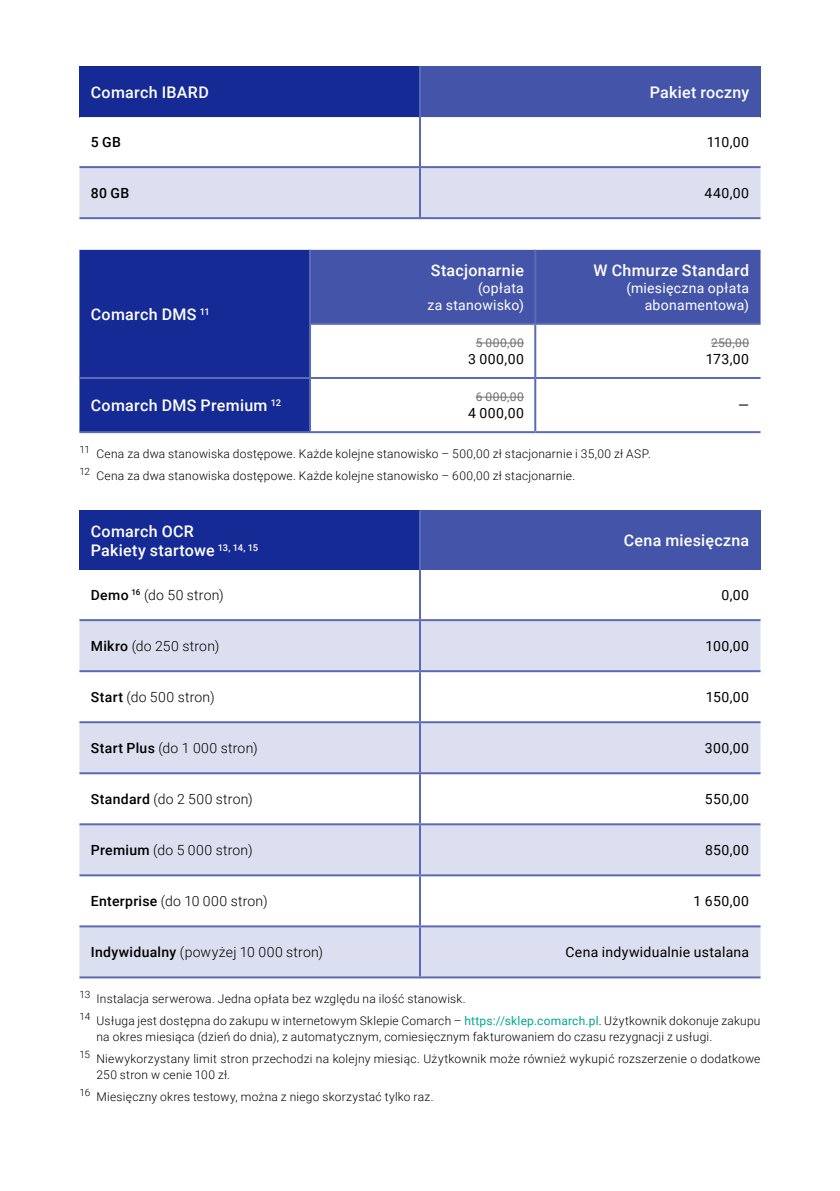
<style>
.page{position:relative;width:840px;height:1191px;background:#fff}
.page>*{position:absolute;margin:0;border:0;box-sizing:border-box;transform-origin:0 0}
.t1{font:500 16px/19.2px "Roboto";letter-spacing:.02em;color:#fff}
.t2{font:300 14px "Roboto";letter-spacing:.02em;color:#000}
.t3{font:14px "Roboto";letter-spacing:.025em;color:#000}
.t4{font:14px/16.8px "Roboto";letter-spacing:.02em;color:#fff;text-align:right}
.t5{font:500 14px "Roboto";color:#000}
.t6{font:300 12px/21.6px "Roboto";letter-spacing:.02em;color:#000}
.t7{font:12px "Roboto";letter-spacing:.045em;color:#6f7070}
.s1{font-weight:500}
.s2{font-weight:400;color:#02a78e}
</style>
<div class="page">
<div style="left:79px;top:66px;width:341px;height:51px;background:#152a94"></div>
<div style="left:420px;top:66px;width:340px;height:51px;background:#4455a9"></div>
<svg style="left:79px;top:117px;width:681px;height:100px"></svg>
<hr style="left:79px;top:166px;width:341px;height:2px;background:#5b6ab4">
<hr style="left:79px;top:217px;width:341px;height:2px;background:#5b6ab4">
<hr style="left:419px;top:168px;width:2px;height:49px;background:#5b6ab4">
<hr style="left:420px;top:217px;width:340px;height:2px;background:#5b6ab4">
<hr style="left:419px;top:117px;width:2px;height:49px;background:#5b6ab4">
<hr style="left:420px;top:166px;width:340px;height:2px;background:#5b6ab4">
<hr style="left:419px;top:66px;width:2px;height:51px;background:#5b6ab4">
<div style="left:79px;top:250px;width:230px;height:181px;background:#152a94"></div>
<div style="left:311px;top:250px;width:449px;height:73px;background:#4455a9"></div>
<svg style="left:475px;top:325px;width:275px;height:106px"></svg>
<hr style="left:534px;top:250px;width:2px;height:73px;background:#5b6ab4">
<hr style="left:309px;top:250px;width:2px;height:73px;background:#5b6ab4">
<hr style="left:79px;top:377px;width:231px;height:2px;background:#5b6ab4">
<hr style="left:79px;top:431px;width:231px;height:2px;background:#5b6ab4">
<hr style="left:535px;top:323px;width:225px;height:2px;background:#5b6ab4">
<hr style="left:535px;top:377px;width:225px;height:2px;background:#5b6ab4">
<hr style="left:535px;top:431px;width:225px;height:2px;background:#5b6ab4">
<hr style="left:309px;top:323px;width:226px;height:2px;background:#5b6ab4">
<hr style="left:309px;top:325px;width:2px;height:52px;background:#5b6ab4">
<hr style="left:534px;top:325px;width:2px;height:52px;background:#5b6ab4">
<hr style="left:310px;top:377px;width:225px;height:2px;background:#5b6ab4">
<hr style="left:309px;top:379px;width:2px;height:52px;background:#5b6ab4">
<hr style="left:534px;top:379px;width:2px;height:52px;background:#5b6ab4">
<hr style="left:310px;top:431px;width:225px;height:2px;background:#5b6ab4">
<hr style="left:475px;top:343px;width:48px;height:1px;background:#6f7070">
<hr style="left:710px;top:343px;width:38px;height:1px;background:#6f7070">
<hr style="left:475px;top:397px;width:48px;height:1px;background:#6f7070">
<div style="left:79px;top:510px;width:341px;height:60px;background:#152a94"></div>
<div style="left:420px;top:510px;width:340px;height:60px;background:#4455a9"></div>
<svg style="left:79px;top:621px;width:681px;height:355px;fill:#dcdfef"></svg>
<hr style="left:79px;top:772px;width:341px;height:2px;background:#5b6ab4">
<hr style="left:79px;top:874px;width:341px;height:2px;background:#5b6ab4">
<hr style="left:419px;top:510px;width:2px;height:60px;background:#5b6ab4">
<hr style="left:79px;top:619px;width:341px;height:2px;background:#5b6ab4">
<hr style="left:79px;top:670px;width:341px;height:2px;background:#5b6ab4">
<hr style="left:419px;top:570px;width:2px;height:49px;background:#5b6ab4">
<hr style="left:419px;top:672px;width:2px;height:49px;background:#5b6ab4">
<hr style="left:419px;top:774px;width:2px;height:49px;background:#5b6ab4">
<hr style="left:419px;top:876px;width:2px;height:49px;background:#5b6ab4">
<hr style="left:420px;top:619px;width:340px;height:2px;background:#5b6ab4">
<hr style="left:419px;top:621px;width:2px;height:49px;background:#5b6ab4">
<hr style="left:420px;top:670px;width:340px;height:2px;background:#5b6ab4">
<hr style="left:420px;top:721px;width:340px;height:2px;background:#5b6ab4">
<hr style="left:419px;top:723px;width:2px;height:49px;background:#5b6ab4">
<hr style="left:420px;top:772px;width:340px;height:2px;background:#5b6ab4">
<hr style="left:79px;top:721px;width:341px;height:2px;background:#5b6ab4">
<hr style="left:79px;top:823px;width:341px;height:2px;background:#5b6ab4">
<hr style="left:420px;top:823px;width:340px;height:2px;background:#5b6ab4">
<hr style="left:419px;top:825px;width:2px;height:49px;background:#5b6ab4">
<hr style="left:420px;top:874px;width:340px;height:2px;background:#5b6ab4">
<hr style="left:79px;top:925px;width:341px;height:2px;background:#5b6ab4">
<hr style="left:420px;top:925px;width:340px;height:2px;background:#5b6ab4">
<hr style="left:419px;top:927px;width:2px;height:49px;background:#5b6ab4">
<hr style="left:420px;top:976px;width:340px;height:2px;background:#5b6ab4">
<hr style="left:79px;top:976px;width:341px;height:2px;background:#5b6ab4">
<h1 class="t1" style="left:91px;top:82px;width:119px">Comarch IBARD</h1>
<h1 class="t1" style="left:649px;top:82px;width:101px">Pakiet roczny</h1>
<p class="t5" style="left:91px;top:132px;width:32px">5 GB</p>
<p class="t3" style="left:706px;top:132px;width:44px">110,00</p>
<p class="t5" style="left:91px;top:183px;width:40px">80 GB</p>
<p class="t3" style="left:704px;top:183px;width:46px">440,00</p>
<h1 class="t1" style="left:91px;top:304px;width:121px">Comarch DMS <sup>11</sup></h1>
<h1 class="t1" style="left:91px;top:395px;width:192px">Comarch DMS Premium <sup>12</sup></h1>
<h1 class="t1" style="left:430px;top:260px;width:95px">Stacjonarnie</h1>
<p class="t4" style="left:427px;top:279px;width:98px">(opłata<br>za stanowisko)</p>
<p class="t7" style="left:475px;top:334px;width:50px">5 000,00</p>
<p class="t3" style="left:468px;top:349px;width:57px">3 000,00</p>
<p class="t7" style="left:475px;top:388px;width:50px">6 000,00</p>
<p class="t3" style="left:468px;top:403px;width:57px">4 000,00</p>
<h1 class="t1" style="left:593px;top:260px;width:157px">W Chmurze Standard</h1>
<p class="t4" style="left:626px;top:279px;width:124px">(miesięczna opłata abonamentowa)</p>
<p class="t7" style="left:710px;top:334px;width:40px">250,00</p>
<p class="t3" style="left:705px;top:349px;width:45px">173,00</p>
<p class="t3" style="left:737px;top:395px;width:12px">—</p>
<p class="t6" style="left:79px;top:442px;width:573px"><sup>11</sup> Cena za dwa stanowiska dostępowe. Każde kolejne stanowisko – 500,00 zł stacjonarnie i 35,00 zł ASP.<br><sup>12</sup> Cena za dwa stanowiska dostępowe. Każde kolejne stanowisko – 600,00 zł stacjonarnie.</p>
<h1 class="t1" style="left:91px;top:521px;width:169px">Comarch OCR<br>Pakiety startowe <sup>13,</sup> <sup>14,</sup> <sup>15</sup></h1>
<h1 class="t1" style="left:623px;top:530px;width:127px">Cena miesięczna</h1>
<p class="t2" style="left:91px;top:585px;width:134px"><span class="s1">Demo</span> <sup>16</sup> (do 50 stron)</p>
<p class="t3" style="left:721px;top:585px;width:29px">0,00</p>
<p class="t2" style="left:91px;top:636px;width:130px"><span class="s1">Mikro</span> (do 250 stron)</p>
<p class="t3" style="left:705px;top:636px;width:45px">100,00</p>
<p class="t2" style="left:91px;top:687px;width:125px"><span class="s1">Start</span> (do 500 stron)</p>
<p class="t3" style="left:705px;top:687px;width:45px">150,00</p>
<p class="t2" style="left:91px;top:738px;width:168px"><span class="s1">Start Plus</span> (do 1 000 stron)</p>
<p class="t3" style="left:704px;top:738px;width:46px">300,00</p>
<p class="t2" style="left:91px;top:789px;width:163px"><span class="s1">Standard</span> (do 2 500 stron)</p>
<p class="t3" style="left:704px;top:789px;width:46px">550,00</p>
<p class="t2" style="left:91px;top:840px;width:163px"><span class="s1">Premium</span> (do 5 000 stron)</p>
<p class="t3" style="left:704px;top:840px;width:46px">850,00</p>
<p class="t2" style="left:91px;top:891px;width:178px"><span class="s1">Enterprise</span> (do 10 000 stron)</p>
<p class="t3" style="left:693px;top:891px;width:57px">1 650,00</p>
<p class="t2" style="left:91px;top:942px;width:234px"><span class="s1">Indywidualny</span> (powyżej 10 000 stron)</p>
<p class="t3" style="left:565px;top:942px;width:185px">Cena indywidualnie ustalana</p>
<p class="t6" style="left:79px;top:988px;width:682px"><sup>13</sup> Instalacja serwerowa. Jedna opłata bez względu na ilość stanowisk.<br><sup>14</sup> Usługa jest dostępna do zakupu w internetowym Sklepie Comarch – <span class="s2">https://sklep.comarch.pl</span>. Użytkownik dokonuje zakupu</p>
<p class="t6" style="left:79px;top:1025px;width:682px;text-indent:17px">na okres miesiąca (dzień do dnia), z automatycznym, comiesięcznym fakturowaniem do czasu rezygnacji z usługi.<br><sup>15</sup> Niewykorzystany limit stron przechodzi na kolejny miesiąc. Użytkownik może również wykupić rozszerzenie o dodatkowe</p>
<p class="t6" style="left:79px;top:1063px;width:355px;text-indent:17px">250 stron w cenie 100 zł.<br><sup>16</sup> Miesięczny okres testowy, można z niego skorzystać tylko raz.</p>
</div>
